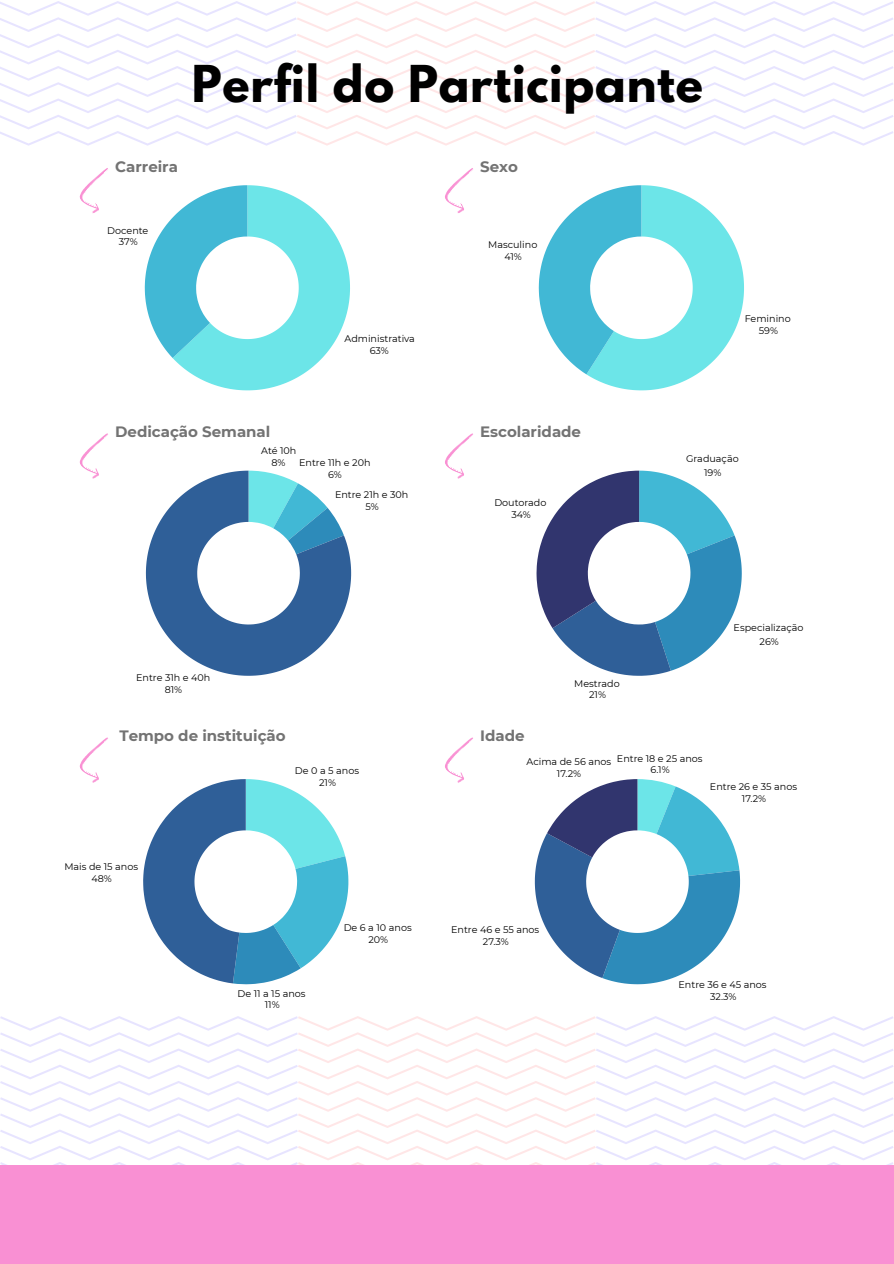
<style>
.page{position:relative;width:894px;height:1264px;background:#fff}
.page>*{position:absolute;margin:0;border:0;box-sizing:border-box;transform-origin:0 0}
.t1{font:700 45px "League Spartan";letter-spacing:.015em;color:#000}
.t2{font:700 15px "Montserrat";color:#737373}
.t3{font:9.6px/11.7px "Montserrat";color:#000;text-align:center}
</style>
<div class="page">
<svg style="left:0;top:1px;width:893px;height:144px"></svg>
<svg style="left:0;top:1016px;width:893px;height:149px"></svg>
<div style="left:0;top:1165px;width:893px;height:98px;background:#f990d3"></div>
<svg style="left:145px;top:185px;width:205px;height:205px"></svg>
<svg style="left:146px;top:470px;width:205px;height:205px"></svg>
<svg style="left:143px;top:779px;width:205px;height:205px"></svg>
<svg style="left:538px;top:185px;width:205px;height:205px"></svg>
<svg style="left:536px;top:470px;width:205px;height:205px"></svg>
<svg style="left:534px;top:779px;width:205px;height:205px"></svg>
<svg style="left:79px;top:168px;width:29px;height:45px"></svg>
<svg style="left:445px;top:168px;width:28px;height:45px"></svg>
<svg style="left:79px;top:433px;width:29px;height:46px"></svg>
<svg style="left:445px;top:433px;width:28px;height:46px"></svg>
<svg style="left:79px;top:737px;width:29px;height:46px"></svg>
<svg style="left:445px;top:737px;width:28px;height:46px"></svg>
<p class="t1" style="left:192px;top:61px;width:512px">Perfil do Participante</p>
<p class="t2" style="left:115px;top:157px;width:64px">Carreira</p>
<p class="t2" style="left:480px;top:157px;width:39px">Sexo</p>
<p class="t3" style="left:107px;top:224px;width:43px">Docente<br>37%</p>
<p class="t3" style="left:488px;top:239px;width:51px">Masculino<br>41%</p>
<p class="t3" style="left:344px;top:333px;width:72px">Administrativa<br>63%</p>
<p class="t2" style="left:115px;top:422px;width:157px">Dedicação Semanal</p>
<p class="t2" style="left:480px;top:422px;width:102px">Escolaridade</p>
<p class="t3" style="left:744px;top:313px;width:48px">Feminino<br>59%</p>
<p class="t3" style="left:261px;top:444px;width:37px">Até 10h<br>8%</p>
<p class="t3" style="left:299px;top:457px;width:73px">Entre 11h e 20h<br>6%</p>
<p class="t3" style="left:335px;top:488px;width:75px">Entre 21h e 30h<br>5%</p>
<p class="t3" style="left:494px;top:496px;width:54px">Doutorado<br>34%</p>
<p class="t3" style="left:136px;top:672px;width:76px">Entre 31h e 40h<br>81%</p>
<p class="t2" style="left:119px;top:726px;width:168px">Tempo de instituição</p>
<h1 class="t2" style="left:480px;top:726px;width:46px">Idade</h1>
<p class="t3" style="left:574px;top:677px;width:47px">Mestrado<br>21%</p>
<p class="t3" style="left:686px;top:451px;width:54px;line-height:13.8px">Graduação<br>19%</p>
<p class="t3" style="left:733px;top:620px;width:71px;line-height:13.8px">Especialização<br>26%</p>
<p class="t3" style="left:64px;top:860px;width:75px">Mais de 15 anos<br>48%</p>
<p class="t3" style="left:295px;top:764px;width:66px">De 0 a 5 anos<br>21%</p>
<p class="t3" style="left:526px;top:755px;width:86px">Acima de 56 anos<br>17.2%</p>
<p class="t3" style="left:616px;top:752px;width:87px">Entre 18 e 25 anos<br>6.1%</p>
<p class="t3" style="left:709px;top:781px;width:89px">Entre 26 e 35 anos<br>17.2%</p>
<p class="t3" style="left:237px;top:987px;width:70px">De 11 a 15 anos<br>11%</p>
<p class="t3" style="left:343px;top:922px;width:69px">De 6 a 10 anos<br>20%</p>
<p class="t3" style="left:451px;top:923px;width:90px">Entre 46 e 55 anos<br>27.3%</p>
<p class="t3" style="left:678px;top:978px;width:90px">Entre 36 e 45 anos<br>32.3%</p>
</div>
